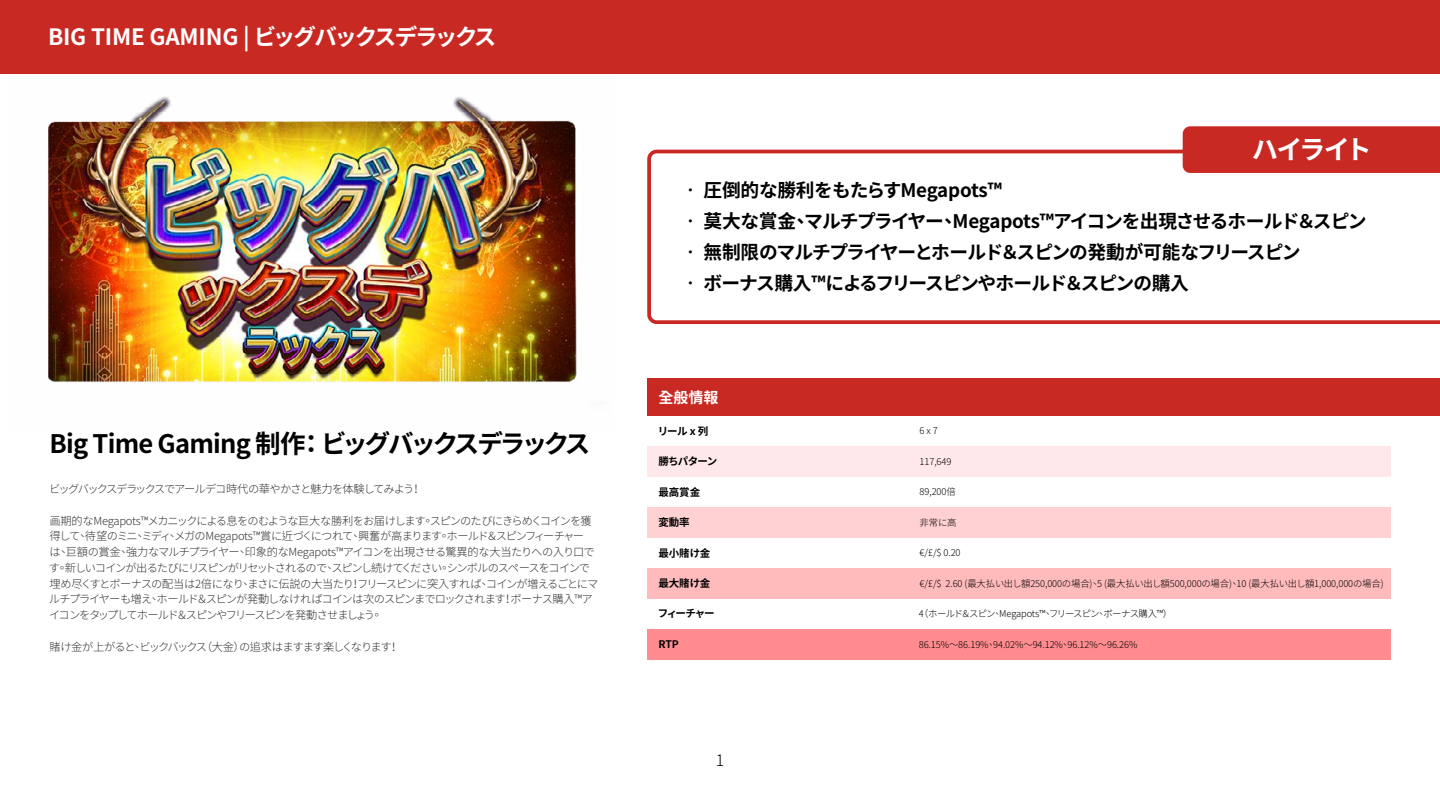
<style>
.page{position:relative;width:1440px;height:810px;background:#fff}
.page>*{position:absolute;margin:0;border:0;box-sizing:border-box;transform-origin:0 0}
.t1{font:700 26.25px "Noto Sans CJ Ktc";letter-spacing:-.1em;color:#fff}
.t2{font:700 25.5px "Noto Sans CJ Ktc";letter-spacing:-.055em;color:#000}
.t3{font:700 22.5px "Noto Sans CJ Ktc";letter-spacing:-.055em;color:#fff}
.t4{font:700 18.75px "Noto Sans CJ Ktc";letter-spacing:-.05em;color:#000}
.t5{font:700 18.75px "Noto Sans CJ Ktc";letter-spacing:-.02em;color:#000}
.t6{font:300 15.75px "Noto Sans CJ Ktc";color:#000}
.t7{font:700 15px "Noto Sans CJ Ktc";color:#fff}
.t8{font:300 11.25px/15.8px "Noto Sans CJ Ktc";letter-spacing:-.09em;color:#333}
.t9{font:700 10.5px "Noto Sans CJ Ktc";letter-spacing:-.035em;color:#000}
.t10{font:300 9.38px "Noto Sans CJ Ktc";letter-spacing:-.01em;color:#000}
.t11{font:300 9.38px "Noto Sans CJ Ktc";letter-spacing:-.06em;color:#000}
</style>
<div class="page">
<div style="left:647px;top:629px;width:743px;height:30px;background:#ff8c8f"></div>
<div style="left:647px;top:568px;width:743px;height:31px;background:#ffbabc"></div>
<div style="left:647px;top:507px;width:743px;height:31px;background:#ffd1d3"></div>
<div style="left:647px;top:446px;width:743px;height:31px;background:#ffe8e9"></div>
<img style="left:48px;top:96px;width:529px;height:286px">
<svg style="left:647px;top:150px;width:793px;height:174px"></svg>
<div style="left:1183px;top:126px;width:257px;height:47px;background:#c82923"></div>
<div style="left:647px;top:379px;width:793px;height:37px;background:#c82923"></div>
<div style="left:0;top:0;width:1440px;height:74px;background:#c82923"></div>
<h3 class="t3" style="left:48px;top:24px;width:450px">BIG TIME GAMING | ビッグバックスデラックス</h3>
<h2 class="t2" style="left:50px;top:430px;width:542px">Big Time Gaming 制作： ビッグバックスデラックス</h2>
<p class="t8" style="left:49px;top:481px;width:374px">ビッグバックスデラックスでアールデコ時代の華やかさと魅力を体験してみよう！</p>
<p class="t8" style="left:49px;top:513px;width:551px">画期的なMegapots™メカニックによる息をのむような巨大な勝利をお届けします。スピンのたびにきらめくコインを獲得して、待望のミニ、ミディ、メガのMegapots™賞に近づくにつれて、興奮が高まります。ホールド＆スピンフィーチャー<br>は、巨額の賞金、強力なマルチプライヤー、印象的なMegapots™アイコンを出現させる驚異的な大当たりへの入り口です。新しいコインが出るたびにリスピンがリセットされるので、スピンし続けてください。シンボルのスペースをコインで埋め尽くすとボーナスの配当は2倍になり、まさに伝説の大当たり！フリースピンに突入すれば、コインが増えるごとにマルチプライヤーも増え、ホールド＆スピンが発動しなければコインは次のスピンまでロックされます！ボーナス購入™アイコンをタップしてホールド＆スピンやフリースピンを発動させましょう。</p>
<p class="t8" style="left:50px;top:639px;width:351px">賭け金が上がると、ビックバックス（大金）の追求はますます楽しくなります！</p>
<h1 class="t1" style="left:1252px;top:135px;width:121px">ハイライト</h1>
<h3 class="t5" style="left:681px;top:180px;width:322px">• 圧倒的な勝利をもたらすMegapots™</h3>
<h3 class="t4" style="left:681px;top:211px;width:687px">• 莫大な賞金、マルチプライヤー、Megapots™アイコンを出現させるホールド＆スピン</h3>
<h3 class="t4" style="left:681px;top:242px;width:621px">• 無制限のマルチプライヤーとホールド＆スピンの発動が可能なフリースピン</h3>
<h3 class="t4" style="left:681px;top:273px;width:509px">• ボーナス購入™によるフリースピンやホールド＆スピンの購入</h3>
<h3 class="t7" style="left:659px;top:389px;width:61px">全般情報</h3>
<p class="t9" style="left:658px;top:425px;width:52px">リール x 列</p>
<p class="t10" style="left:920px;top:426px;width:20px">6 x 7</p>
<p class="t9" style="left:658px;top:456px;width:60px">勝ちパターン</p>
<p class="t10" style="left:920px;top:456px;width:33px">117,649</p>
<p class="t9" style="left:659px;top:486px;width:43px">最高賞金</p>
<p class="t10" style="left:920px;top:487px;width:38px">89,200倍</p>
<p class="t9" style="left:658px;top:516px;width:33px">変動率</p>
<p class="t10" style="left:920px;top:517px;width:38px">非常に高</p>
<p class="t9" style="left:658px;top:547px;width:53px">最小賭け金</p>
<p class="t10" style="left:920px;top:547px;width:43px">€/£/$ 0.20</p>
<p class="t9" style="left:658px;top:577px;width:53px">最大賭け金</p>
<p class="t9" style="left:658px;top:608px;width:58px">フィーチャー</p>
<p class="t10" style="left:920px;top:578px;width:466px">€/£/$ 2.60 (最大払い出し額250,000の場合)、5 (最大払い出し額500,000の場合)、10 (最大払い出し額1,000,000の場合)</p>
<p class="t11" style="left:919px;top:608px;width:255px">4（ホールド＆スピン、Megapots™、フリースピン、ボーナス購入™）</p>
<p class="t9" style="left:658px;top:638px;width:22px">RTP</p>
<p class="t10" style="left:919px;top:639px;width:220px">86.15%～86.19%、94.02%～94.12%、96.12%～96.26%</p>
<h3 class="t6" style="left:716px;top:751px;width:10px">1</h3>
</div>
